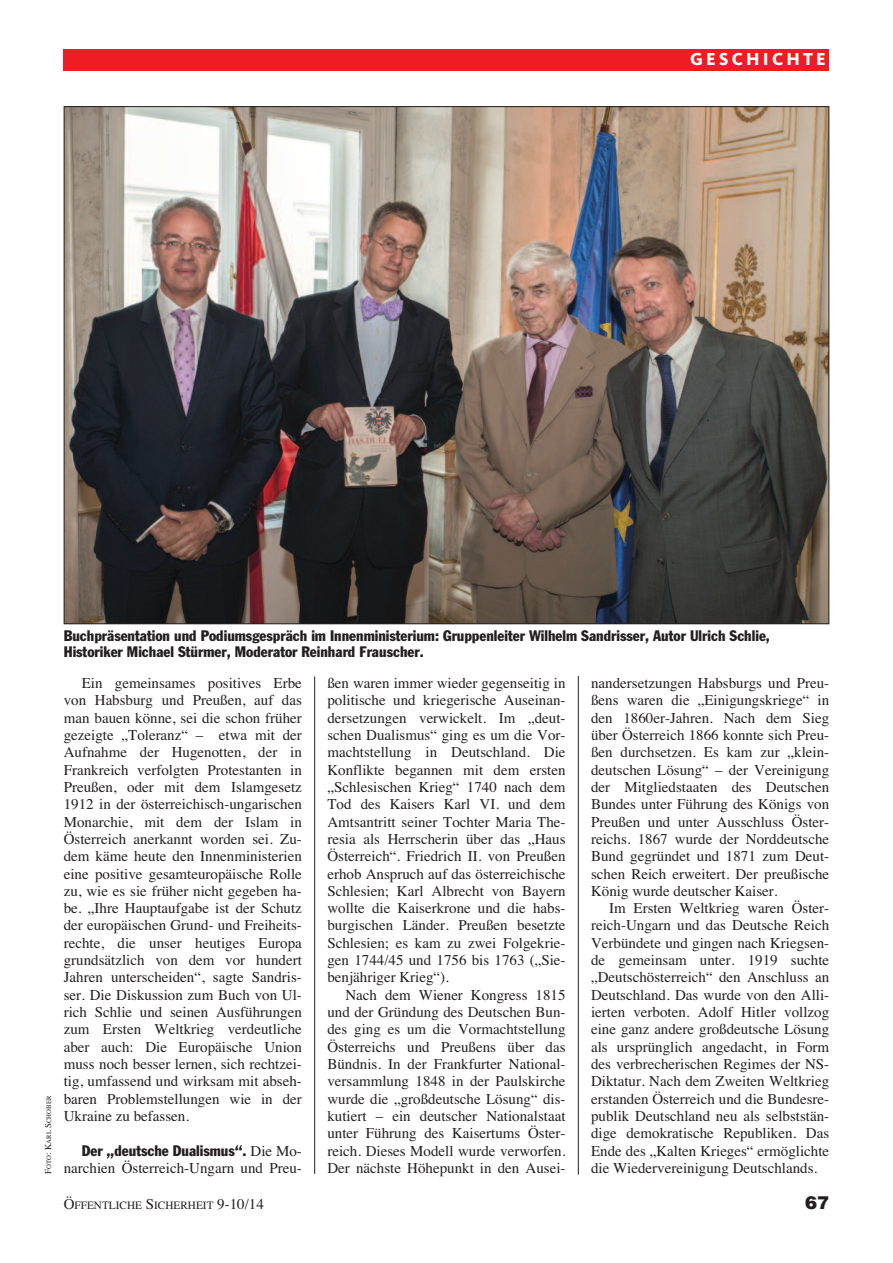
<style>
.page{position:relative;width:893px;height:1263px;background:#fff}
.page>*{position:absolute;margin:0;border:0;box-sizing:border-box;transform-origin:0 0}
.t1{font:800 18px "Kievit";letter-spacing:.175em;color:#fff}
.t2{font:900 18px "Helvetica";color:#231f20}
.t3{font:15px/17.2px "Times";color:#231f20;text-align:justify}
.t4{font:condensed 15px/15.8px "Franklin Gothic";color:#231f20}
.t5{font:11.25px "Times";color:#231f20}
.t6{font:6.75px "Times";color:#231f20}
.s1{font-size:9px}
.s2{font-family:"Times";font-stretch:normal}
.s3{font-size:15px}
</style>
<div class="page">
<hr style="left:314px;top:676px;width:1px;height:498px;background:#231f20">
<hr style="left:578px;top:675px;width:1px;height:500px;background:#231f20">
<div style="left:64px;top:49px;width:765px;height:21px;background:#ee1d23"></div>
<img style="left:66px;top:108px;width:761px;height:514px">
<p class="t1" style="left:690px;top:53px;width:137px">GESCHICHTE</p>
<p class="t6" style="left:45px;top:1174px;width:80px;rotate:-90deg"><span class="s1">F</span>OTO<span class="s1">: K</span>ARL <span class="s1">S</span>CHOBER</p>
<p class="t4" style="left:64px;top:629px;width:708px">Buchpräsentation und Podiumsgespräch im Innenministerium: Gruppenleiter Wilhelm Sandrisser, Autor Ulrich Schlie,<br>Historiker Michael Stürmer, Moderator Reinhard Frauscher.</p>
<p class="t3" style="left:64px;top:674px;width:240px;text-indent:18px">Ein gemeinsames positives Erbe von Habsburg und Preußen, auf das man bauen könne, sei die schon früher gezeigte „Toleranz“ – etwa mit der Aufnahme der Hugenotten, der in Frankreich verfolgten Protestanten in Preußen, oder mit dem Islamgesetz 1912 in der österreichisch-ungarischen Monarchie, mit dem der Islam in Österreich anerkannt worden sei. Zu&shy;dem käme heute den Innenministerien eine positive gesamteuropäische Rolle zu, wie es sie früher nicht gegeben ha&shy;be. „Ihre Hauptaufgabe ist der Schutz der europäischen Grund- und Freiheits&shy;rechte, die unser heutiges Europa grundsätzlich von dem vor hundert Jahren unterscheiden“, sagte Sandris&shy;ser. Die Diskussion zum Buch von Ul&shy;rich Schlie und seinen Ausführungen zum Ersten Weltkrieg verdeutliche aber auch: Die Europäische Union muss noch besser lernen, sich rechtzei&shy;tig, umfassend und wirksam mit abseh&shy;baren Problemstellungen wie in der Ukraine zu befassen.</p>
<p class="t4" style="left:82px;top:1144px;width:222px">Der „deutsche Dualismus“. <span class="s2">Die Mo-</span></p>
<p class="t3" style="left:64px;top:1159px;width:240px">narchien Österreich-Ungarn und Preu-</p>
<p class="t3" style="left:327px;top:674px;width:240px">ßen waren immer wieder gegenseitig in politische und kriegerische Auseinan&shy;dersetzungen verwickelt. Im „deut&shy;schen Dualismus“ ging es um die Vor&shy;machtstellung in Deutschland. Die Konflikte begannen mit dem ersten „Schlesischen Krieg“ 1740 nach dem Tod des Kaisers Karl VI. und dem Amtsantritt seiner Tochter Maria The&shy;resia als Herrscherin über das „Haus Österreich“. Friedrich II. von Preußen erhob Anspruch auf das österreichische Schlesien; Karl Albrecht von Bayern wollte die Kaiserkrone und die habs&shy;burgischen Länder. Preußen besetzte Schlesien; es kam zu zwei Folgekrie&shy;gen 1744/45 und 1756 bis 1763 („Sie&shy;benjähriger Krieg“).</p>
<p class="t3" style="left:327px;top:986px;width:240px;text-indent:18px">Nach dem Wiener Kongress 1815 und der Gründung des Deutschen Bun&shy;des ging es um die Vormachtstellung Österreichs und Preußens über das Bündnis. In der Frankfurter National&shy;versammlung 1848 in der Paulskirche wurde die „großdeutsche Lösung“ dis&shy;kutiert – ein deutscher Nationalstaat unter Führung des Kaisertums Öster&shy;reich. Dieses Modell wurde verworfen.<br>Der nächste Höhepunkt in den Ausei-</p>
<p class="t3" style="left:591px;top:674px;width:240px">nandersetzungen Habsburgs und Preu&shy;ßens waren die „Einigungskriege“ in den 1860er-Jahren. Nach dem Sieg über Österreich 1866 konnte sich Preu&shy;ßen durchsetzen. Es kam zur „klein&shy;deutschen Lösung“ – der Vereinigung der Mitgliedstaaten des Deutschen Bundes unter Führung des Königs von Preußen und unter Ausschluss Öster&shy;reichs. 1867 wurde der Norddeutsche Bund gegründet und 1871 zum Deut&shy;schen Reich erweitert. Der preußische König wurde deutscher Kaiser.</p>
<p class="t3" style="left:591px;top:899px;width:240px;text-indent:18px">Im Ersten Weltkrieg waren Öster&shy;reich-Ungarn und das Deutsche Reich Verbündete und gingen nach Kriegsen&shy;de gemeinsam unter. 1919 suchte „Deutschösterreich“ den Anschluss an Deutschland. Das wurde von den Alli&shy;ierten verboten. Adolf Hitler vollzog eine ganz andere großdeutsche Lösung als ursprünglich angedacht, in Form des verbrecherischen Regimes der NS-Diktatur. Nach dem Zweiten Weltkrieg erstanden Österreich und die Bundesre&shy;publik Deutschland neu als selbststän&shy;dige demokratische Republiken. Das Ende des „Kalten Krieges“ ermöglichte die Wiedervereinigung Deutschlands.</p>
<p class="t5" style="left:64px;top:1198px;width:202px"><span class="s3">Ö</span>FFENTLICHE <span class="s3">S</span>ICHERHEIT <span class="s3">9-10/14</span></p>
<p class="t2" style="left:805px;top:1192px;width:26px">67</p>
</div>
